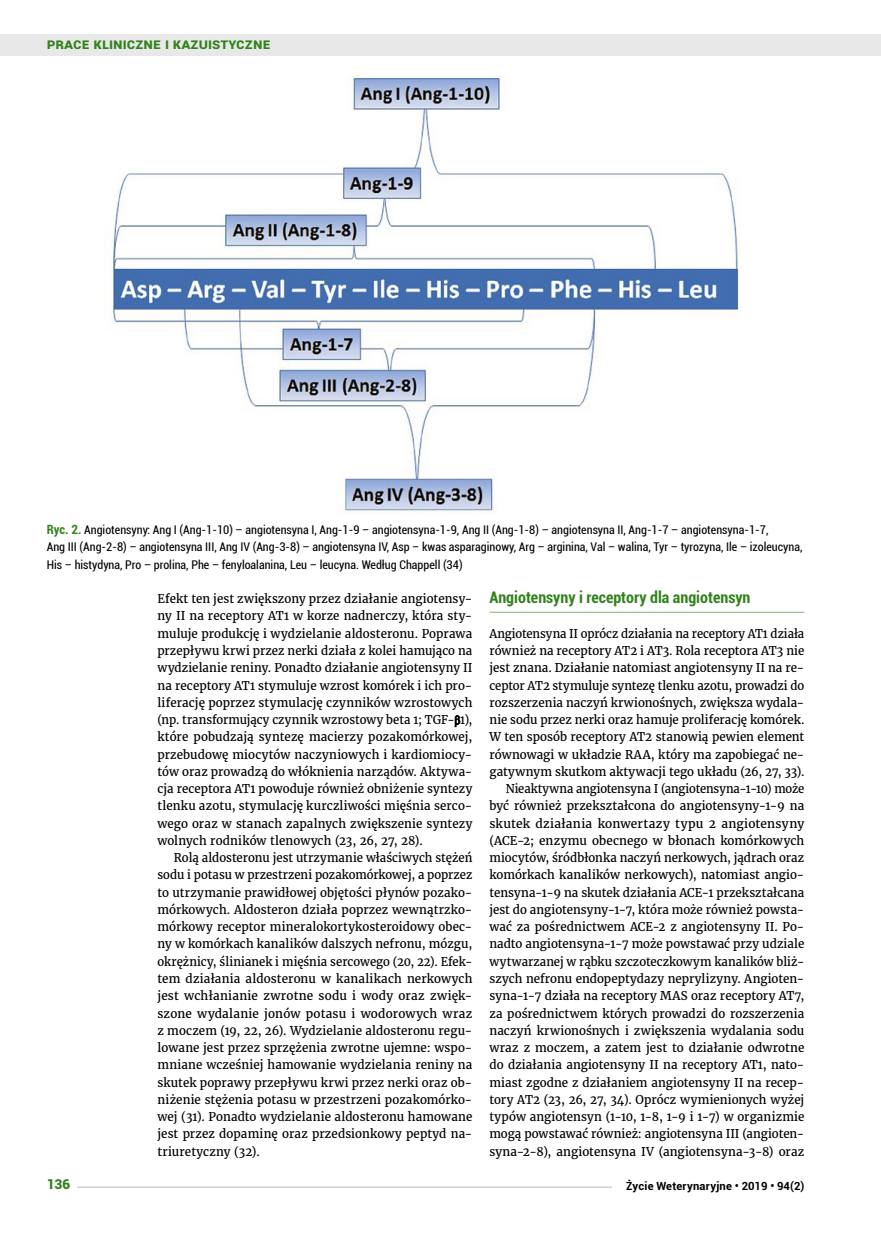
<style>
.page{position:relative;width:881px;height:1234px;background:#fff}
.page>*{position:absolute;margin:0;border:0;box-sizing:border-box;transform-origin:0 0}
.t1{font:700 condensed 16.05px "Roboto";color:#32821c}
.t2{font:700 15px "Roboto";color:#32821c}
.t3{font:900 13.5px "Roboto";color:#32821c}
.t4{font:12px/17.2px "Merriweather";letter-spacing:.005em;color:#000;text-align:justify;scale:.95 1}
.t5{font:12px/17.2px "Merriweather";letter-spacing:.005em;color:#000;text-align:justify}
.t6{font:condensed 12px/17.2px "Roboto";color:#000}
.t7{font:700 11.25px "Roboto";letter-spacing:.02em;color:#000}
.s1{font-weight:700;font-size:12.75px;color:#32821c}
.s2{font-family:"Times New Roman"}
</style>
<div class="page">
<svg style="left:454px;top:715px;width:6px;height:11px"></svg>
<hr style="left:489px;top:611px;width:315px;height:1px;background:#96ba7b">
<img style="left:110px;top:76px;width:629px;height:438px">
<div style="left:0;top:35px;width:880px;height:21px;background:#e8e8e8"></div>
<hr style="left:47px;top:1186px;width:565px;height:1px;background:#d2d1d1">
<div style="left:47px;top:1178px;width:30px;height:15px;background:#fff"></div>
<p class="t2" style="left:47px;top:33px;width:225px">Prace kliniczne i kazuistyczne</p>
<p class="t6" style="left:47px;top:520px;width:757px"><span class="s1">Ryc. 2.</span> Angiotensyny: Ang I (Ang-1-10) – angiotensyna I, Ang-1-9 – angiotensyna-1-9, Ang II (Ang-1-8) – angiotensyna II, Ang-1-7 – angiotensyna-1-7,<br>Ang III (Ang-2-8) – angiotensyna III, Ang IV (Ang-3-8) – angiotensyna IV, Asp – kwas asparaginowy, Arg – arginina, Val – walina, Tyr – tyrozyna, Ile – izoleucyna,<br>His – histydyna, Pro – prolina, Phe – fenyloalanina, Leu – leucyna. Według Chappell (34)</p>
<p class="t5" style="left:157px;top:590px;width:316px">Efekt ten jest zwiększony przez działanie angiotensy&shy;ny II na receptory AT1 w korze nadnerczy, która sty&shy;muluje produkcję i wydzielanie aldosteronu. Poprawa przepływu krwi przez nerki działa z kolei hamująco na wydzielanie reniny. Ponadto działanie angiotensyny II na receptory AT1 stymuluje wzrost komórek i ich pro&shy;liferację poprzez stymulację czynników wzrostowych (np. transformujący czynnik wzrostowy beta 1; TGF- <span class="s2">β</span>1), które pobudzają syntezę macierzy pozakomórkowej, przebudowę miocytów naczyniowych i kardiomiocy&shy;tów oraz prowadzą do włóknienia narządów. Aktywa&shy;cja receptora AT1 powoduje również obniżenie syntezy tlenku azotu, stymulację kurczliwości mięśnia serco&shy;wego oraz w stanach zapalnych zwiększenie syntezy wolnych rodników tlenowych (23, 26, 27, 28).</p>
<p class="t4" style="left:157px;top:849px;width:333px;text-indent:16px">Rolą aldosteronu jest utrzymanie właściwych stężeń sodu i potasu w przestrzeni pozakomórkowej, a poprzez to utrzymanie prawidłowej objętości płynów pozako&shy;mórkowych. Aldosteron działa poprzez wewnątrzko&shy;mórkowy receptor mineralokortykosteroidowy obec&shy;ny w komórkach kanalików dalszych nefronu, mózgu, okrężnicy, ślinianek i mięśnia sercowego (20, 22). Efek&shy;tem działania aldosteronu w kanalikach nerkowych jest wchłanianie zwrotne sodu i wody oraz zwięk&shy;szone wydalanie jonów potasu i wodorowych wraz z moczem (19, 22, 26). Wydzielanie aldosteronu regu&shy;lowane jest przez sprzężenia zwrotne ujemne: wspo&shy;mniane wcześniej hamowanie wydzielania reniny na skutek poprawy przepływu krwi przez nerki oraz ob&shy;niżenie stężenia potasu w przestrzeni pozakomórko&shy;wej (31). Ponadto wydzielanie aldosteronu hamowane jest przez dopaminę oraz przedsionkowy peptyd na&shy;triuretyczny (32).</p>
<h1 class="t1" style="left:489px;top:586px;width:262px">Angiotensyny i receptory dla angiotensyn</h1>
<p class="t4" style="left:489px;top:624px;width:333px;text-align:right">Angiotensyna II oprócz działania na receptory AT1 działa również na receptory AT2 i AT3. Rola receptora AT3 nie jest znana. Działanie natomiast angiotensyny II na re&shy;ceptor AT2 stymuluje syntezę tlenku azotu, prowadzi do rozszerzenia naczyń krwionośnych, zwiększa wydala&shy;nie sodu przez nerki oraz hamuje proliferację komórek.<br>W ten sposób receptory AT2 stanowią pewien element równowagi w układzie RAA, który ma zapobiegać ne&shy;gatywnym skutkom aktywacji tego układu (26, 27, 33).<br>Nieaktywna angiotensyna I (angiotensyna-1-10) może być również przekształcona do angiotensyny-1- 9 na skutek działania konwertazy typu 2 angiotensyny (ACE‑2; enzymu obecnego w błonach komórkowych miocytów, śródbłonka naczyń nerkowych, jądrach oraz komórkach kanalików nerkowych), natomiast angio&shy;tensyna-1- 9 na skutek działania ACE-1 przekształcana jest do angiotensyny-1- 7, która może również powsta&shy;wać za pośrednictwem ACE-2 z angiotensyny II. Po&shy;nadto angiotensyna-1- 7 może powstawać przy udziale wytwarzanej w rąbku szczoteczkowym kanalików bliż&shy;szych nefronu endopeptydazy neprylizyny. Angioten&shy;syna-1- 7 działa na receptory MAS oraz receptory AT7, za pośrednictwem których prowadzi do rozszerzenia naczyń krwionośnych i zwiększenia wydalania sodu wraz z moczem, a zatem jest to działanie odwrotne do działania angiotensyny II na receptory AT1, nato&shy;miast zgodne z działaniem angiotensyny II na recep&shy;tory AT2 (23, 26, 27, 34). Oprócz wymienionych wyżej typów angiotensyn (1-10, 1- 8, 1- 9 i 1- 7) w organizmie mogą powstawać również: angiotensyna III (angioten&shy;syna-2- 8), angiotensyna IV (angiotensyna-3- 8) oraz</p>
<p class="t3" style="left:47px;top:1174px;width:25px">136</p>
<p class="t7" style="left:626px;top:1177px;width:180px">Życie Weterynaryjne • 2019 • 94(2)</p>
</div>
